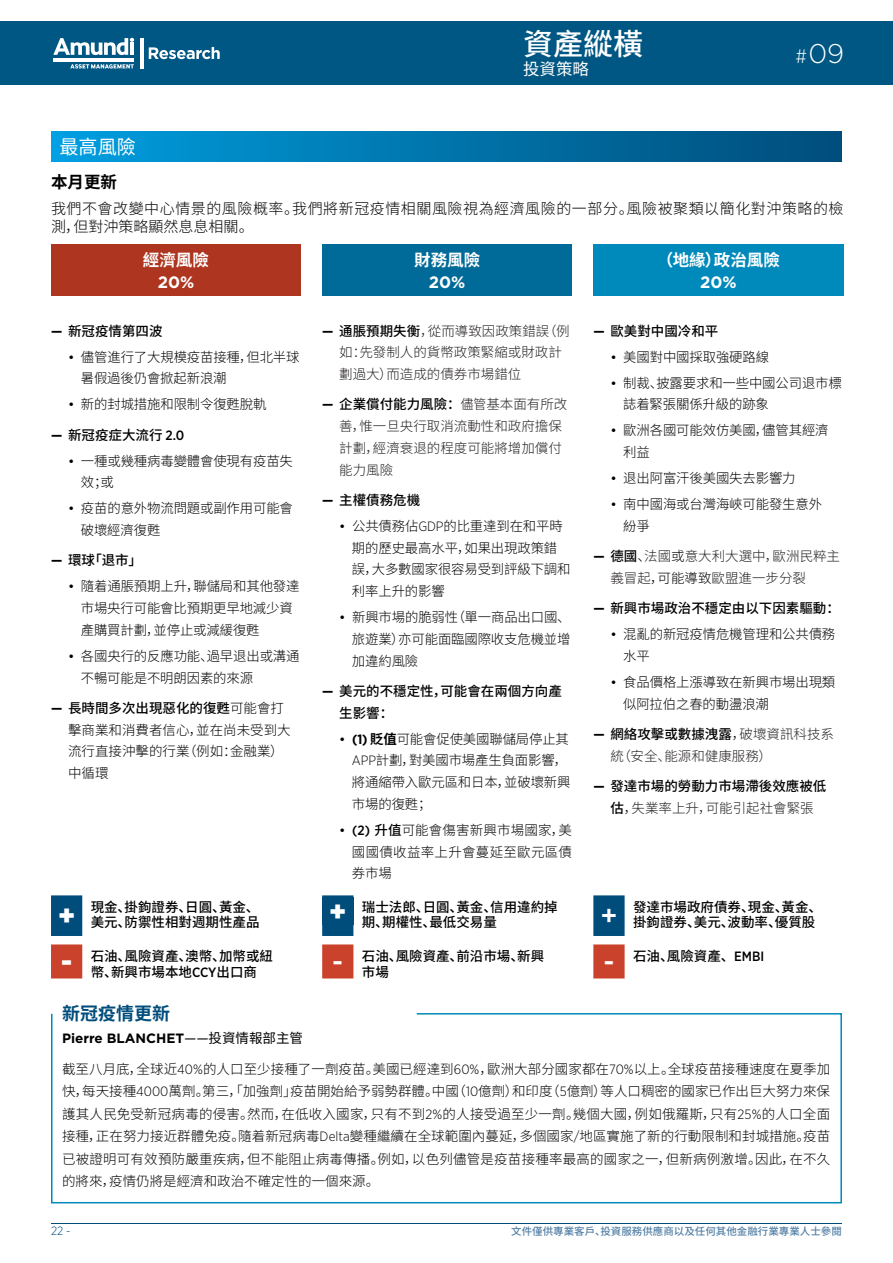
<style>
.page{position:relative;width:893px;height:1263px;background:#fff}
.page>*{position:absolute;margin:0;border:0;box-sizing:border-box;transform-origin:0 0}
.t1{font:500 30px "Noto Sans CJ Ksc";color:#fff}
.t2{font:300 27px "Gotham";color:#fff}
.t3{font:900 27px "Gotham";color:#fff}
.t4{font:500 27px "Gotham";color:#fff}
.t5{font:19.5px "Noto Sans CJ Ksc";color:#fff}
.t6{font:700 18px "Noto Sans CJ Ksc";color:#004d7c}
.t7{font:700 16.5px "Noto Sans CJ Ksc";color:#fff}
.t8{font:700 16.5px "Gotham";color:#fff}
.t9{font:16.5px "Noto Sans CJ Ksc";color:#fff}
.t10{font:700 16.5px "Noto Sans CJ Ksc";color:#000}
.t11{font:300 15px/18px "Noto Sans CJ Ksc";letter-spacing:.035em;color:#000}
.t12{font:300 13.5px/21.8px "Noto Sans CJ Ksc";letter-spacing:-.01em;color:#000}
.t13{font:500 13.5px/15.8px "Noto Sans CJ Ksc";color:#000}
.t14{font:300 13.5px/21.8px "Noto Sans CJ Ksc";color:#231f20}
.t15{font:300 13.5px/21.8px "Noto Sans CJ Ksc";color:#231f20;scale:.95 1}
.t16{font:700 13.5px "Gotham";color:#000}
.t17{font:300 12px "Gotham Narrow";color:#004d7c}
.t18{font:500 10.35px "Noto Sans CJ Ksc";color:#527fa6}
.s1{font-family:"Gotham Narrow";font-size:19.5px}
.s2{font-family:"Gotham Narrow";font-weight:700}
.s3{font-family:"Gotham";font-weight:400}
.s4{font-family:"Gotham Narrow"}
.s5{font-weight:500}
.s6{font-family:"Gotham Narrow";font-weight:700;color:#000}
.s7{font-weight:500;color:#000}
.s8{font-weight:700}
.s9{font-family:"Gotham Narrow";font-weight:500}
.s10{color:#000}
.s11{font-weight:300}
.s12{font-weight:300;color:#231f20}
.s13{font-family:"Gotham";font-weight:900;font-size:27px;color:#fff}
.s14{font-family:"Gotham";font-size:27px;color:#fff}
.s15{font-weight:400;font-style:italic}
.s16{font-family:"Noto Sans CJ Ksc";font-weight:400}
</style>
<div class="page">
<hr style="left:51px;top:1222px;width:791px;height:1px;background:#004d7c">
<div style="left:0;top:21px;width:893px;height:64px;background:#005783"></div>
<svg style="left:53px;top:38px;width:81px;height:17px"></svg>
<hr style="left:130px;top:43px;width:4px;height:12px;background:#fff">
<hr style="left:53px;top:58px;width:81px;height:3px;background:#fff">
<svg style="left:70px;top:64px;width:64px;height:5px"></svg>
<hr style="left:140px;top:38px;width:3px;height:31px;background:#fff">
<svg style="left:149px;top:47px;width:71px;height:12px"></svg>
<div style="left:51px;top:245px;width:250px;height:51px;background:#ae351f"></div>
<div style="left:322px;top:245px;width:250px;height:51px;background:#006a98"></div>
<div style="left:593px;top:245px;width:250px;height:51px;background:#008abb"></div>
<svg style="left:51px;top:895px;width:574px;height:41px"></svg>
<svg style="left:51px;top:944px;width:574px;height:34px"></svg>
<div style="left:322px;top:898px;width:31px;height:27px;background:#004d7c"></div>
<div style="left:51px;top:132px;width:791px;height:30px;background:linear-gradient(to right,#009edf,#004c7a)"></div>
<svg style="left:51px;top:1013px;width:791px;height:191px"></svg>
<h3 class="t5" style="left:60px;top:136px;width:78px">最高風險</h3>
<h1 class="t1" style="left:523px;top:27px;width:121px">資產縱橫</h1>
<p class="t9" style="left:523px;top:60px;width:67px">投資策略</p>
<h2 class="t2" style="left:796px;top:37px;width:50px"><span class="s1">#</span> 09</h2>
<p class="t10" style="left:51px;top:172px;width:67px">本月更新</p>
<p class="t11" style="left:51px;top:200px;width:794px">我們不會改變中心情景的風險概率。我們將新冠疫情相關風險視為經濟風險的一部分。風險被聚類以簡化對沖策略的檢測，但對沖策略顯然息息相關。</p>
<p class="t7" style="left:143px;top:250px;width:67px">經濟風險</p>
<p class="t8" style="left:158px;top:271px;width:38px">20%</p>
<p class="t7" style="left:414px;top:250px;width:67px">財務風險</p>
<p class="t8" style="left:429px;top:271px;width:38px">20%</p>
<p class="t7" style="left:657px;top:250px;width:125px">（地緣）政治風險</p>
<p class="t8" style="left:700px;top:271px;width:38px">20%</p>
<p class="t13" style="left:51px;top:323px;width:113px"><span class="s2">—</span> 新冠疫情第四波</p>
<p class="t12" style="left:81px;top:346px;width:220px;text-indent:-13px"><span class="s3">•</span> 儘管進行了大規模疫苗接種，但北半球暑假過後仍會掀起新浪潮</p>
<p class="t12" style="left:68px;top:394px;width:200px"><span class="s3">•</span> 新的封城措施和限制令復甦脫軌</p>
<p class="t13" style="left:51px;top:427px;width:135px"><span class="s2">—</span> 新冠疫症大流行 <span class="s4">2.0</span></p>
<p class="t12" style="left:81px;top:450px;width:214px;text-indent:-13px"><span class="s3">•</span> 一種或幾種病毒變體會使現有疫苗失效；或</p>
<p class="t12" style="left:81px;top:498px;width:214px;text-indent:-13px"><span class="s3">•</span> 疫苗的意外物流問題或副作用可能會破壞經濟復甦</p>
<p class="t13" style="left:51px;top:553px;width:93px"><span class="s2">—</span> 環球「退市」</p>
<p class="t12" style="left:81px;top:576px;width:220px;text-indent:-13px"><span class="s3">•</span> 隨着通脹預期上升，聯儲局和其他發達市場央行可能會比預期更早地減少資產購買計劃，並停止或減緩復甦</p>
<p class="t12" style="left:81px;top:645px;width:220px;text-indent:-13px"><span class="s3">•</span> 各國央行的反應功能、過早退出或溝通不暢可能是不明朗因素的來源</p>
<p class="t12" style="left:68px;top:697px;width:224px;text-indent:-17px"><span class="s2">—</span> <span class="s5">長時間多次出現惡化的復甦</span>可能會打擊商業和消費者信心，並在尚未受到大流行直接沖擊的行業（例如：金融業）中循環</p>
<p class="t14" style="left:339px;top:320px;width:232px;text-indent:-17px"><span class="s6">—</span> <span class="s7">通脹預期失衡</span>，從而導致因政策錯誤（例如：先發制人的貨幣政策緊縮或財政計劃過大）而造成的債券市場錯位</p>
<p class="t15" style="left:339px;top:394px;width:242px;text-indent:-17px"><span class="s6">—</span> <span class="s7">企業償付能力風險：</span>儘管基本面有所改善，惟一旦央行取消流動性和政府擔保計劃，經濟衰退的程度可能將增加償付能力風險</p>
<p class="t13" style="left:322px;top:492px;width:100px"><span class="s2">—</span> 主權債務危機</p>
<p class="t12" style="left:352px;top:515px;width:220px;text-indent:-13px"><span class="s3">•</span> 公共債務佔<span class="s4">GDP</span>的比重達到在和平時期的歷史最高水平，如果出現政策錯誤，大多數國家很容易受到評級下調和利率上升的影響</p>
<p class="t12" style="left:352px;top:606px;width:220px;text-align:justify;text-indent:-13px"><span class="s3">•</span> 新興市場的脆弱性（單一商品出口國、旅遊業）亦可能面臨國際收支危機並增加違約風險</p>
<p class="t13" style="left:339px;top:680px;width:224px;line-height:21.8px;text-indent:-17px"><span class="s2">—</span> 美元的不穩定性，可能會在兩個方向產生影響：</p>
<p class="t12" style="left:352px;top:728px;width:220px;text-indent:-13px"><span class="s3">•</span> <span class="s2">(1)</span> <span class="s8">貶值</span>可能會促使美國聯儲局停止其<br><span class="s4">APP</span>計劃，對美國市場產生負面影響，將通縮帶入歐元區和日本，並破壞新興市場的復甦；</p>
<p class="t12" style="left:352px;top:819px;width:222px;text-align:justify;text-indent:-13px"><span class="s3">•</span> <span class="s9">(2)</span> <span class="s5">升值</span>可能會傷害新興市場國家，美國國債收益率上升會蔓延至歐元區債券市場</p>
<p class="t13" style="left:593px;top:323px;width:127px"><span class="s2">—</span> 歐美對中國冷和平</p>
<p class="t12" style="left:610px;top:346px;width:160px"><span class="s3">•</span> 美國對中國採取強硬路線</p>
<p class="t12" style="left:623px;top:372px;width:220px;text-indent:-13px"><span class="s3">•</span> 制裁、披露要求和一些中國公司退市標誌着緊張關係升級的跡象</p>
<p class="t12" style="left:623px;top:420px;width:207px;text-indent:-13px"><span class="s3">•</span> 歐洲各國可能效仿美國，儘管其經濟利益</p>
<p class="t12" style="left:610px;top:467px;width:187px"><span class="s3">•</span> 退出阿富汗後美國失去影響力</p>
<p class="t12" style="left:623px;top:493px;width:200px;text-indent:-13px"><span class="s3">•</span> 南中國海或台灣海峽可能發生意外紛爭</p>
<p class="t14" style="left:610px;top:545px;width:231px;text-indent:-17px"><span class="s6">—</span> <span class="s7">德國</span><span class="s10">、</span>法國<span class="s10">或</span>意大利大選中，歐洲民粹主義冒起<span class="s10">，可能導致</span>歐盟進一步分裂</p>
<p class="t13" style="left:593px;top:600px;width:248px"><span class="s2">—</span> 新興市場政治不穩定由以下因素驅動：</p>
<p class="t12" style="left:623px;top:624px;width:214px;text-indent:-13px"><span class="s3">•</span> 混亂的新冠疫情危機管理和公共債務水平</p>
<p class="t12" style="left:623px;top:671px;width:214px;text-indent:-13px"><span class="s3">•</span> 食品價格上漲導致在新興市場出現類似阿拉伯之春的動盪浪潮</p>
<p class="t14" style="left:610px;top:723px;width:225px;text-indent:-17px"><span class="s6">—</span> <span class="s7">網絡攻擊或數據洩露</span><span class="s10">，</span>破壞資訊科技系統（安全、能源和健康服務）</p>
<p class="t13" style="left:593px;top:775px;width:235px;line-height:21.8px;text-align:center"><span class="s2">—</span> 發達市場的勞動力市場滯後效應被低估<span class="s11">，</span><span class="s12">失業率上升，可能引起社會緊張</span></p>
<h2 class="t3" style="left:58px;top:897px;width:19px">+</h2>
<p class="t13" style="left:91px;top:899px;width:170px">現金、掛鉤證券、日圓、黃金、美元、防禦性相對週期性產品</p>
<p class="t13" style="left:362px;top:899px;width:197px;text-indent:-33px"><span class="s13">+</span> 瑞士法郎、日圓、黃金、信用違約掉期、期權性、最低交易量</p>
<h2 class="t4" style="left:600px;top:898px;width:19px">+</h2>
<p class="t13" style="left:633px;top:899px;width:190px">發達市場政府債券、現金、黃金、掛鉤證券、美元、波動率、優質股</p>
<p class="t13" style="left:91px;top:948px;width:184px;text-indent:-30px"><span class="s13">-</span> 石油、風險資產、澳幣、加幣或紐幣、新興市場本地<span class="s4">CCY</span>出口商</p>
<p class="t13" style="left:362px;top:948px;width:184px;text-indent:-30px"><span class="s14">-</span> 石油、風險資產、前沿市場、新興市場</p>
<p class="t13" style="left:603px;top:948px;width:162px"><span class="s14">-</span> 石油、風險資產、<span class="s4">EMBI</span></p>
<h3 class="t6" style="left:62px;top:1003px;width:109px">新冠疫情更新</h3>
<p class="t16" style="left:62px;top:1029px;width:243px">Pierre BLANCHET<span class="s15">——</span><span class="s16">投資情報部主管</span></p>
<p class="t12" style="left:62px;top:1058px;width:770px;line-height:22.5px;text-align:justify">截至八月底，全球近<span class="s4">40%</span>的人口至少接種了一劑疫苗。美國已經達到<span class="s4">60%</span>，歐洲大部分國家都在<span class="s4">70%</span>以上。全球疫苗接種速度在夏季加快，每天接種<span class="s4">4000</span>萬劑。第三，「加強劑」疫苗開始給予弱勢群體。中國（<span class="s4">10</span>億劑）和印度（<span class="s4">5</span>億劑）等人口稠密的國家已作出巨大努力來保護其人民免受新冠病毒的侵害。然而，在低收入國家，只有不到<span class="s4">2%</span>的人接受過至少一劑。幾個大國，例如俄羅斯，只有<span class="s4">25%</span>的人口全面接種，正在努力接近群體免疫。隨着新冠病毒<span class="s4">Delta</span>變種繼續在全球範圍內蔓延，多個國家<span class="s4">/</span>地區實施了新的行動限制和封城措施。疫苗已被證明可有效預防嚴重疾病，但不能阻止病毒傳播。例如，以色列儘管是疫苗接種率最高的國家之一，但新病例激增。因此，在不久的將來，疫情仍將是經濟和政治不確定性的一個來源。</p>
<p class="t17" style="left:51px;top:1224px;width:21px">22 -</p>
<p class="t18" style="left:511px;top:1225px;width:332px">文件僅供專業客戶、投資服務供應商以及任何其他金融行業專業人士參閱</p>
</div>
